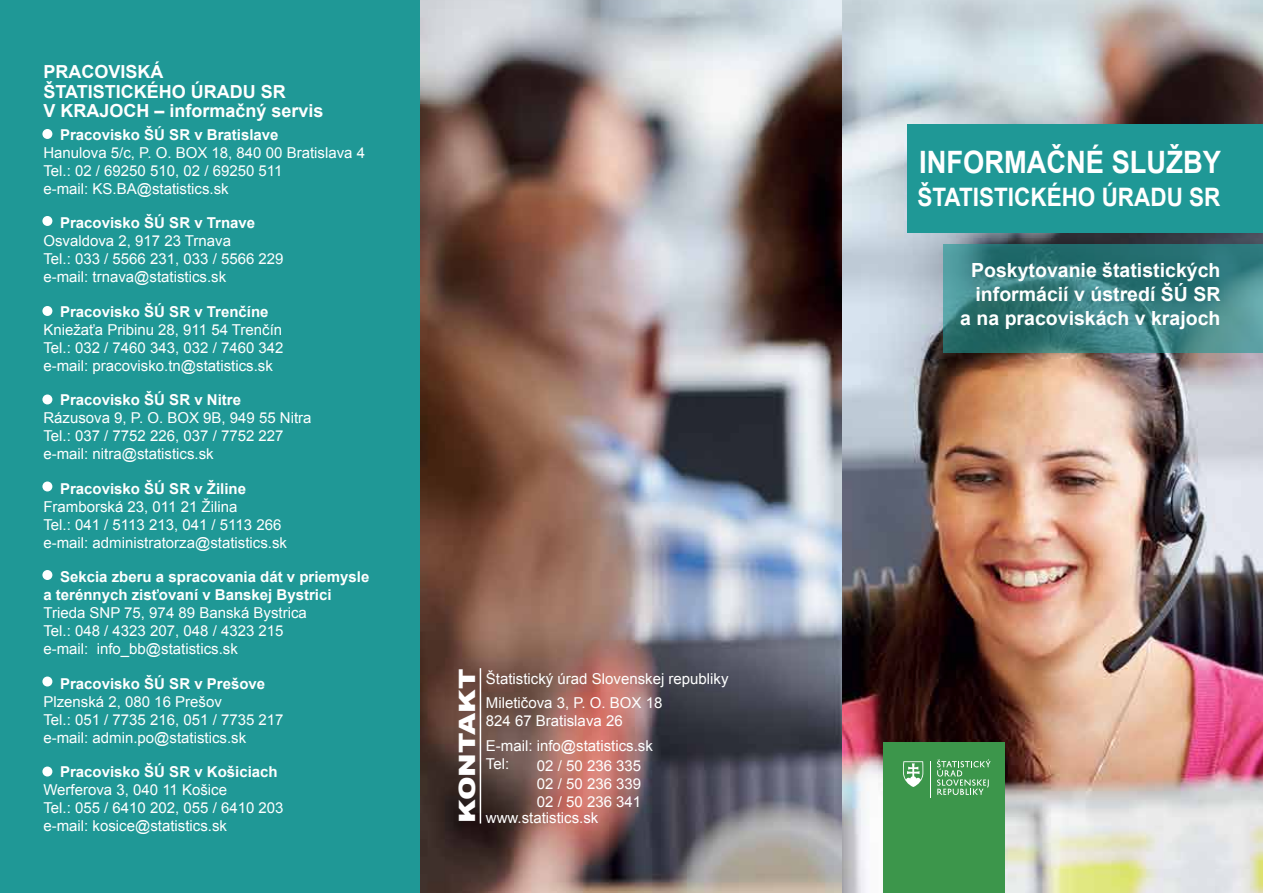
<style>
.page{position:relative;width:1263px;height:893px;background:#fff}
.page>*{position:absolute;margin:0;border:0;box-sizing:border-box;transform-origin:0 0}
.t1{font:700 30.9px "Arial";color:#fff;scale:.88 1}
.t2{font:700 25.5px "Arial";color:#fff;scale:.88 1}
.t3{font:900 22.5px "Arial";color:#fff;scale:1.26 1}
.t4{font:700 19.5px/24px "Arial";color:#fff;text-align:right}
.t5{font:700 18px/19.5px "Arial";color:#fff}
.t6{font:15px/18px "Arial";color:#fff}
.t7{font:700 15px/18px "Arial";color:#fff}
</style>
<div class="page">
<img style="left:420px;top:1px;width:843px;height:892px">
<div style="left:884px;top:743px;width:121px;height:150px;background:#3c964b"></div>
<svg style="left:937px;top:759px;width:54px;height:36px"></svg>
<hr style="left:930px;top:761px;width:1px;height:37px;background:#fff">
<svg style="left:903px;top:761px;width:20px;height:26px"></svg>
<div style="left:0;top:0;width:420px;height:893px;background:#1f9896"></div>
<div style="left:907px;top:125px;width:356px;height:108px;background:#1f9896"></div>
<svg style="left:943px;top:245px;width:320px;height:108px;background:#367c7d"></svg>
<div style="left:42px;top:129px;width:10px;height:10px;background:#fff;border-radius:50%"></div>
<div style="left:42px;top:216px;width:10px;height:10px;background:#fff;border-radius:50%"></div>
<div style="left:42px;top:306px;width:10px;height:10px;background:#fff;border-radius:50%"></div>
<div style="left:42px;top:394px;width:10px;height:10px;background:#fff;border-radius:50%"></div>
<div style="left:42px;top:481px;width:10px;height:10px;background:#fff;border-radius:50%"></div>
<div style="left:42px;top:570px;width:10px;height:10px;background:#fff;border-radius:50%"></div>
<div style="left:42px;top:676px;width:10px;height:10px;background:#fff;border-radius:50%"></div>
<div style="left:42px;top:766px;width:10px;height:10px;background:#fff;border-radius:50%"></div>
<hr style="left:480px;top:668px;width:1px;height:155px;background:#fff">
<p class="t5" style="left:43px;top:62px;width:282px">PRACOVISKÁ<br>ŠTATISTICKÉHO ÚRADU SR<br>V KRAJOCH – informačný servis</p>
<p class="t7" style="left:60px;top:126px;width:220px">Pracovisko ŠÚ SR v Bratislave</p>
<p class="t6" style="left:43px;top:143px;width:323px">Hanulova 5/c, P. O. BOX 18, 840 00 Bratislava 4<br>Tel.: 02 / 69250 510, 02 / 69250 511<br>e-mail: KS.BA@statistics.sk</p>
<p class="t7" style="left:60px;top:214px;width:197px">Pracovisko ŠÚ SR v Trnave</p>
<p class="t6" style="left:43px;top:232px;width:242px">Osvaldova 2, 917 23 Trnava<br>Tel.: 033 / 5566 231, 033 / 5566 229 e-mail: trnava@statistics.sk</p>
<p class="t7" style="left:60px;top:303px;width:210px">Pracovisko ŠÚ SR v Trenčíne</p>
<p class="t6" style="left:43px;top:320px;width:242px;text-align:justify">Kniežaťa Pribinu 28, 911 54 Trenčín Tel.: 032 / 7460 343, 032 / 7460 342 e-mail: pracovisko.tn@statistics.sk</p>
<p class="t7" style="left:60px;top:391px;width:182px">Pracovisko ŠÚ SR v Nitre</p>
<p class="t6" style="left:43px;top:409px;width:270px">Rázusova 9, P. O. BOX 9B, 949 55 Nitra<br>Tel.: 037 / 7752 226, 037 / 7752 227 e-mail: nitra@statistics.sk</p>
<p class="t7" style="left:60px;top:480px;width:187px">Pracovisko ŠÚ SR v Žiline</p>
<p class="t6" style="left:43px;top:497px;width:245px">Framborská 23, 011 21 Žilina<br>Tel.: 041 / 5113 213, 041 / 5113 266 e-mail: administratorza@statistics.sk</p>
<p class="t7" style="left:43px;top:568px;width:327px;text-indent:17px">Sekcia zberu a spracovania dát v priemysle a terénnych zisťovaní v Banskej Bystrici</p>
<p class="t6" style="left:43px;top:604px;width:265px">Trieda SNP 75, 974 89 Banská Bystrica<br>Tel.: 048 / 4323 207, 048 / 4323 215 e-mail: info_bb@statistics.sk</p>
<p class="t7" style="left:60px;top:675px;width:207px">Pracovisko ŠÚ SR v Prešove</p>
<p class="t6" style="left:43px;top:692px;width:242px">Plzenská 2, 080 16 Prešov<br>Tel.: 051 / 7735 216, 051 / 7735 217 e-mail: admin.po@statistics.sk</p>
<p class="t7" style="left:60px;top:763px;width:219px">Pracovisko ŠÚ SR v Košiciach</p>
<p class="t6" style="left:43px;top:781px;width:242px">Werferova 3, 040 11 Košice<br>Tel.: 055 / 6410 202, 055 / 6410 203 e-mail: kosice@statistics.sk</p>
<h3 class="t3" style="left:451px;top:823px;width:124px;rotate:-90deg">KONTAKT</h3>
<p class="t6" style="left:486px;top:666px;width:244px;line-height:24px">Štatistický úrad Slovenskej republiky<br>Miletičova 3, P. O. BOX 18</p>
<p class="t6" style="left:486px;top:708px;width:168px;line-height:25.5px">824 67 Bratislava 26<br>E-mail: info@statistics.sk</p>
<p class="t6" style="left:486px;top:755px;width:25px">Tel:</p>
<p class="t6" style="left:537px;top:757px;width:106px;text-align:justify">02 / 50 236 335<br>02 / 50 236 339<br>02 / 50 236 341</p>
<p class="t6" style="left:486px;top:809px;width:114px">www.statistics.sk</p>
<h1 class="t1" style="left:919px;top:142px;width:344px">INFORMAČNÉ SLUŽBY</h1>
<h2 class="t2" style="left:917px;top:180px;width:346px">ŠTATISTICKÉHO ÚRADU SR</h2>
<h3 class="t4" style="left:960px;top:259px;width:262px">Poskytovanie štatistických informácií v ústredí ŠÚ SR a na pracoviskách v krajoch</h3>
</div>
